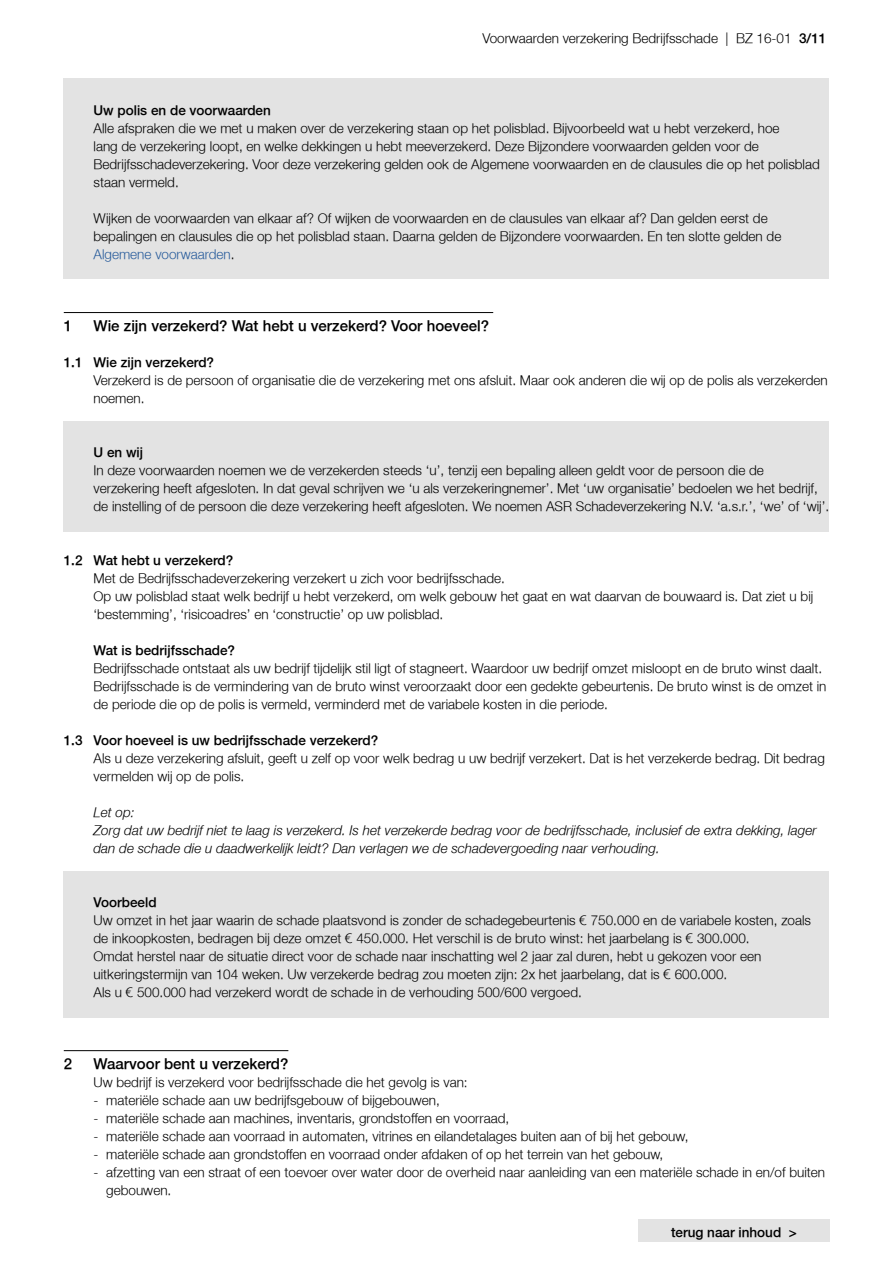
<style>
.page{position:relative;width:893px;height:1263px;background:#fff}
.page>*{position:absolute;margin:0;border:0;box-sizing:border-box;transform-origin:0 0}
.t1{font:300 15px "Fortis Helvetica";color:#000}
.t2{font:300 13.5px/18px "Fortis Helvetica";color:#000}
.t3{font:italic 300 13.5px/18px "Fortis Helvetica";color:#000}
.t4{font:300 13.5px "Fortis Helvetica";color:#000}
.s1{font-style:inherit}
.s2{color:#275b9b}
</style>
<div class="page">
<div style="left:638px;top:1219px;width:192px;height:23px;background:#e3e3e3"></div>
<div style="left:64px;top:79px;width:765px;height:20px;background:#e3e3e3"></div>
<div style="left:64px;top:97px;width:765px;height:21px;background:#e3e3e3"></div>
<div style="left:64px;top:115px;width:765px;height:74px;background:#e3e3e3"></div>
<div style="left:64px;top:187px;width:765px;height:20px;background:#e3e3e3"></div>
<div style="left:64px;top:205px;width:765px;height:56px;background:#e3e3e3"></div>
<div style="left:64px;top:259px;width:765px;height:20px;background:#e3e3e3"></div>
<hr style="left:64px;top:312px;width:429px;height:1px;background:#000">
<div style="left:64px;top:421px;width:765px;height:20px;background:#e3e3e3"></div>
<div style="left:64px;top:439px;width:765px;height:21px;background:#e3e3e3"></div>
<div style="left:64px;top:457px;width:765px;height:56px;background:#e3e3e3"></div>
<div style="left:64px;top:511px;width:765px;height:20px;background:#e3e3e3"></div>
<div style="left:64px;top:871px;width:765px;height:20px;background:#e3e3e3"></div>
<div style="left:64px;top:889px;width:765px;height:21px;background:#e3e3e3"></div>
<div style="left:64px;top:907px;width:765px;height:38px;background:#e3e3e3"></div>
<div style="left:64px;top:943px;width:765px;height:38px;background:#e3e3e3"></div>
<div style="left:64px;top:979px;width:765px;height:20px;background:#e3e3e3"></div>
<div style="left:64px;top:997px;width:765px;height:20px;background:#e3e3e3"></div>
<hr style="left:64px;top:1050px;width:224px;height:1px;background:#000">
<p class="t2" style="left:482px;top:29px;width:345px">Voorwaarden verzekering Bedrijfsschade | BZ 16-01 <span class="s1">3/11</span></p>
<p class="t4" style="left:94px;top:102px;width:179px">Uw polis en de voorwaarden</p>
<p class="t2" style="left:94px;top:119px;width:728px">Alle afspraken die we met u maken over de verzekering staan op het polisblad. Bijvoorbeeld wat u hebt verzekerd, hoe<br>lang de verzekering loopt, en welke dekkingen u hebt meeverzekerd. Deze Bijzondere voorwaarden gelden voor de Bedrijfsschadeverzekering. Voor deze verzekering gelden ook de Algemene voorwaarden en de clausules die op het polisblad staan vermeld.</p>
<p class="t2" style="left:94px;top:209px;width:689px">Wijken de voorwaarden van elkaar af? Of wijken de voorwaarden en de clausules van elkaar af? Dan gelden eerst de bepalingen en clausules die op het polisblad staan. Daarna gelden de Bijzondere voorwaarden. En ten slotte gelden de<br><span class="s2">Algemene voorwaarden</span>.</p>
<p class="t1" style="left:64px;top:316px;width:10px">1</p>
<p class="t1" style="left:94px;top:316px;width:397px">Wie zijn verzekerd? Wat hebt u verzekerd? Voor hoeveel?</p>
<p class="t4" style="left:64px;top:354px;width:152px">1.1 Wie zijn verzekerd?</p>
<p class="t2" style="left:94px;top:371px;width:736px">Verzekerd is de persoon of organisatie die de verzekering met ons afsluit. Maar ook anderen die wij op de polis als verzekerden noemen.</p>
<p class="t4" style="left:94px;top:444px;width:51px">U en wij</p>
<p class="t2" style="left:94px;top:461px;width:737px">In deze voorwaarden noemen we de verzekerden steeds ‘u’, tenzij een bepaling alleen geldt voor de persoon die de verzekering heeft afgesloten. In dat geval schrijven we ‘u als verzekeringnemer’. Met ‘uw organisatie’ bedoelen we het bedrijf, de instelling of de persoon die deze verzekering heeft afgesloten. We noemen ASR Schadeverzekering N.V. ‘a.s.r.’, ‘we’ of ‘wij’.</p>
<p class="t4" style="left:64px;top:552px;width:171px">1.2 Wat hebt u verzekerd?</p>
<p class="t2" style="left:94px;top:569px;width:721px">Met de Bedrijfsschadeverzekering verzekert u zich voor bedrijfsschade.<br>Op uw polisblad staat welk bedrijf u hebt verzekerd, om welk gebouw het gaat en wat daarvan de bouwaard is. Dat ziet u bij ‘bestemming’, ‘risicoadres’ en ‘constructie’ op uw polisblad.</p>
<p class="t4" style="left:94px;top:642px;width:143px">Wat is bedrijfsschade?</p>
<p class="t2" style="left:94px;top:659px;width:734px">Bedrijfsschade ontstaat als uw bedrijf tijdelijk stil ligt of stagneert. Waardoor uw bedrijf omzet misloopt en de bruto winst daalt.<br>Bedrijfsschade is de vermindering van de bruto winst veroorzaakt door een gedekte gebeurtenis. De bruto winst is de omzet in de periode die op de polis is vermeld, verminderd met de variabele kosten in die periode.</p>
<p class="t4" style="left:64px;top:732px;width:316px">1.3 Voor hoeveel is uw bedrijfsschade verzekerd?</p>
<p class="t2" style="left:94px;top:749px;width:733px">Als u deze verzekering afsluit, geeft u zelf op voor welk bedrag u uw bedrijf verzekert. Dat is het verzekerde bedrag. Dit bedrag vermelden wij op de polis.</p>
<p class="t3" style="left:94px;top:803px;width:724px">Let op:<br>Zorg dat uw bedrijf niet te laag is verzekerd. Is het verzekerde bedrag voor de bedrijfsschade, inclusief de extra dekking, lager dan de schade die u daadwerkelijk leidt? Dan verlagen we de schadevergoeding naar verhouding.</p>
<p class="t4" style="left:94px;top:894px;width:65px">Voorbeeld</p>
<p class="t2" style="left:94px;top:911px;width:719px">Uw omzet in het jaar waarin de schade plaatsvond is zonder de schadegebeurtenis € 750.000 en de variabele kosten, zoals de inkoopkosten, bedragen bij deze omzet € 450.000. Het verschil is de bruto winst: het jaarbelang is € 300.000.<br>Omdat herstel naar de situatie direct voor de schade naar inschatting wel 2 jaar zal duren, hebt u gekozen voor een uitkeringstermijn van 104 weken. Uw verzekerde bedrag zou moeten zijn: 2x het jaarbelang, dat is € 600.000.<br>Als u € 500.000 had verzekerd wordt de schade in de verhouding 500/600 vergoed.</p>
<p class="t1" style="left:64px;top:1054px;width:10px">2</p>
<p class="t1" style="left:94px;top:1054px;width:196px">Waarvoor bent u verzekerd?</p>
<p class="t2" style="left:94px;top:1073px;width:376px">Uw bedrijf is verzekerd voor bedrijfsschade die het gevolg is van:</p>
<p class="t2" style="left:94px;top:1091px;width:348px">- materiële schade aan uw bedrijfsgebouw of bijgebouwen,</p>
<p class="t2" style="left:94px;top:1109px;width:417px">- materiële schade aan machines, inventaris, grondstoffen en voorraad,</p>
<p class="t2" style="left:94px;top:1127px;width:596px">- materiële schade aan voorraad in automaten, vitrines en eilandetalages buiten aan of bij het gebouw,</p>
<p class="t2" style="left:94px;top:1145px;width:571px">- materiële schade aan grondstoffen en voorraad onder afdaken of op het terrein van het gebouw,</p>
<p class="t2" style="left:106px;top:1163px;width:720px;text-indent:-13px">- afzetting van een straat of een toevoer over water door de overheid naar aanleiding van een materiële schade in en/of buiten gebouwen.</p>
<p class="t4" style="left:671px;top:1224px;width:127px">terug naar inhoud &gt;</p>
</div>
